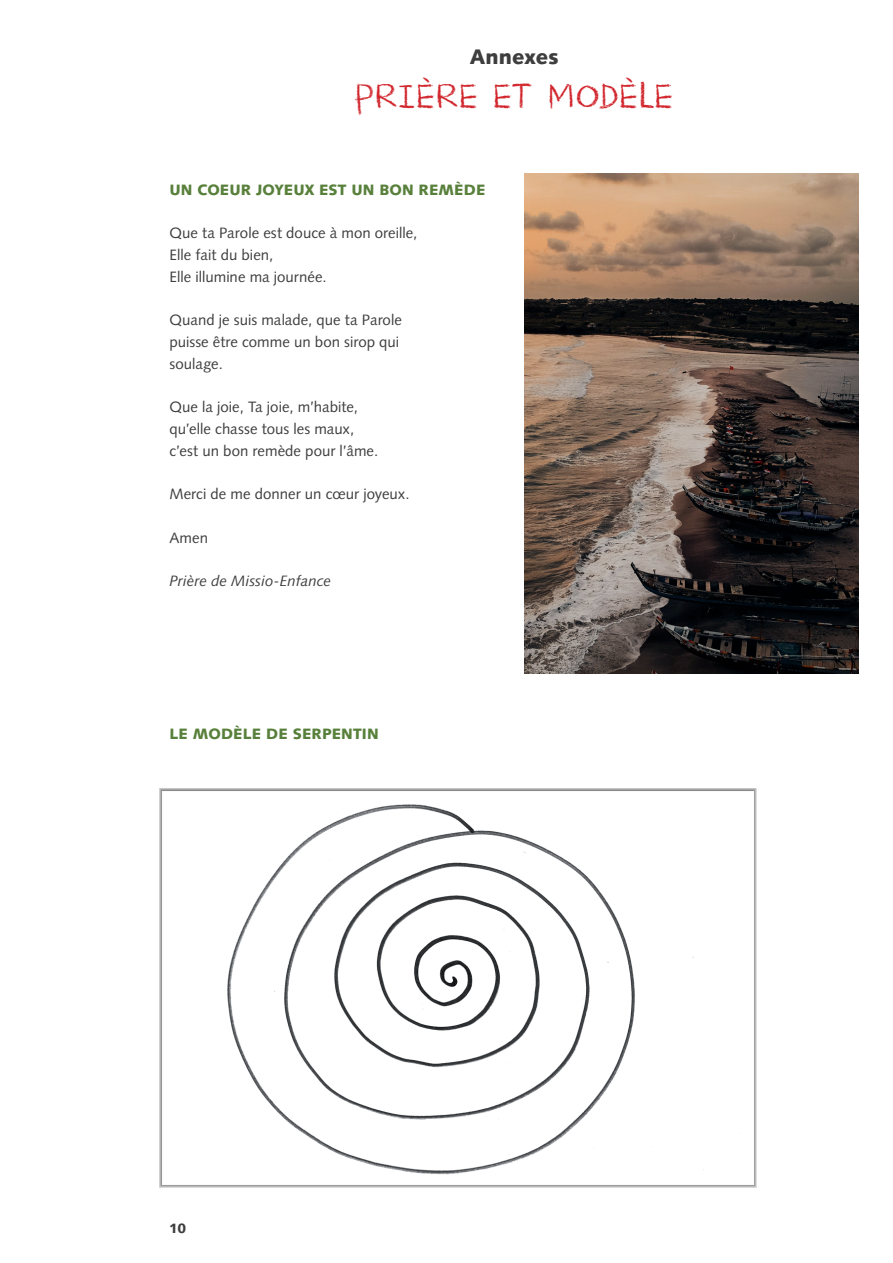
<style>
.page{position:relative;width:893px;height:1263px;background:#fff}
.page>*{position:absolute;margin:0;border:0;box-sizing:border-box;transform-origin:0 0}
.t1{font:40.5px "Crayon Crumble";letter-spacing:.01em;color:#d1232a}
.t2{font:900 21px "Syntax LT Std";color:#3e3e3f}
.t3{font:15px/21.8px "Syntax LT Std";color:#3e3e3f}
.t4{font:900 15px "Syntax LT Std";letter-spacing:.005em;color:#58803b}
.t5{font:italic 15px "Syntax LT Std";color:#3e3e3f}
.t6{font:900 13.5px "Syntax LT Std";color:#3e3e3f}
</style>
<div class="page">
<img style="left:525px;top:173px;width:334px;height:500px">
<img style="left:159px;top:788px;width:597px;height:400px">
<h2 class="t2" style="left:470px;top:45px;width:90px">Annexes</h2>
<h1 class="t1" style="left:355px;top:72px;width:320px">PRIÈRE ET MODÈLE</h1>
<p class="t4" style="left:169px;top:181px;width:317px">UN COEUR JOYEUX EST UN BON REMÈDE</p>
<p class="t3" style="left:169px;top:222px;width:249px">Que ta Parole est douce à mon oreille,<br>Elle fait du bien,<br>Elle illumine ma journée.</p>
<p class="t3" style="left:169px;top:309px;width:234px">Quand je suis malade, que ta Parole puisse être comme un bon sirop qui soulage.</p>
<p class="t3" style="left:169px;top:396px;width:210px">Que la joie, Ta joie, m’habite, qu’elle chasse tous les maux, c’est un bon remède pour l’âme.</p>
<p class="t3" style="left:169px;top:483px;width:242px">Merci de me donner un cœur joyeux.</p>
<p class="t3" style="left:169px;top:527px;width:40px">Amen</p>
<p class="t5" style="left:169px;top:572px;width:163px">Prière de Missio-Enfance</p>
<p class="t4" style="left:169px;top:724px;width:209px">LE MODÈLE DE SERPENTIN</p>
<p class="t6" style="left:169px;top:1220px;width:19px">10</p>
</div>
